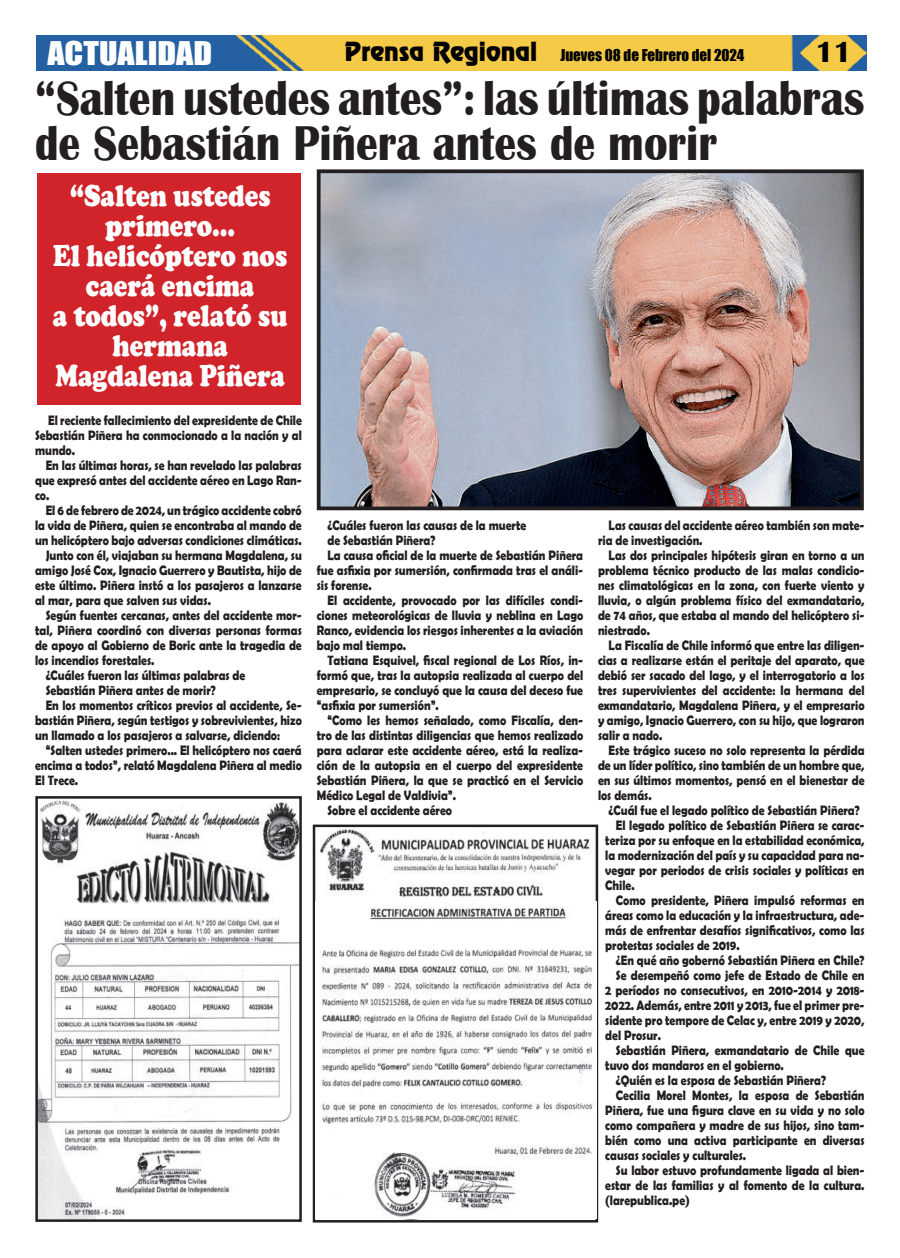
<style>
.page{position:relative;width:900px;height:1258px;background:#fff}
.page>*{position:absolute;margin:0;border:0;box-sizing:border-box;transform-origin:0 0}
.t1{font:700 50.25px/45px "Britannic";color:#231f20;scale:.87 1}
.t2{font:900 31.25px/30px "Cooper";color:#fff;text-align:center;scale:.82 1}
.t3{font:30px "Impact";color:#fff;scale:1.13 1}
.t4{font:700 30px "Britannic";color:#020000}
.t5{font:15px "Impact";color:#000}
.t6{font:700 13.75px/15px "Berlin Sans FB Demi";color:#231f20;text-align:justify;scale:.85 1}
.s1{font-family:"Renfrew Normal";font-size:23.75px;color:#020000}
</style>
<div class="page">
<img style="left:37px;top:35px;width:830px;height:36px">
<img style="left:322px;top:174px;width:537px;height:331px">
<div style="left:317px;top:169px;width:547px;height:341px;border:4px solid #231f20"></div>
<div style="left:37px;top:174px;width:264px;height:231px;background:#d1232a"></div>
<img style="left:39px;top:800px;width:259px;height:418px">
<div style="left:35px;top:796px;width:267px;height:426px;border:3px solid #231f20"></div>
<img style="left:320px;top:829px;width:273px;height:69px">
<div style="left:313px;top:825px;width:285px;height:397px;border:3px solid #231f20"></div>
<img style="left:316px;top:901px;width:280px;height:317px">
<h3 class="t3" style="left:47px;top:38px;width:147px">ACTUALIDAD</h3>
<p class="t5" style="left:344px;top:47px;width:401px"><span class="s1">Prensa Regional</span> Jueves 08 de Febrero del 2024</p>
<h3 class="t4" style="left:815px;top:42px;width:38px">11</h3>
<h1 class="t1" style="left:35px;top:80px;width:955px">“Salten ustedes antes”: las últimas palabras de Sebastián Piñera antes de morir</h1>
<h2 class="t2" style="left:53px;top:181px;width:288px">“Salten ustedes primero...<br>El helicóptero nos caerá encima<br>a todos”, relató su hermana<br>Magdalena Piñera</h2>
<p class="t6" style="left:35px;top:413px;width:315px;text-indent:13px">El reciente fallecimiento del expresidente de Chile Sebastián Piñera ha conmocionado a la nación y al mundo.</p>
<p class="t6" style="left:35px;top:458px;width:315px;text-indent:11px">En las últimas horas, se han revelado las palabras que expresó antes del accidente aéreo en Lago Ran&shy;co.</p>
<p class="t6" style="left:46px;top:503px;width:303px">El 6 de febrero de 2024, un trágico accidente cobró</p>
<p class="t6" style="left:35px;top:518px;width:315px">la vida de Piñera, quien se encontraba al mando de</p>
<p class="t6" style="left:35px;top:533px;width:315px">un helicóptero bajo adversas condiciones climáticas.</p>
<p class="t6" style="left:46px;top:547px;width:303px">Junto con él, viajaban su hermana Magdalena, su</p>
<p class="t6" style="left:35px;top:562px;width:315px">amigo José Cox, Ignacio Guerrero y Bautista, hijo de</p>
<p class="t6" style="left:35px;top:578px;width:315px">este último. Piñera instó a los pasajeros a lanzarse</p>
<p class="t6" style="left:35px;top:593px;width:208px">al mar, para que salven sus vidas.</p>
<p class="t6" style="left:46px;top:608px;width:303px">Según fuentes cercanas, antes del accidente mor-</p>
<p class="t6" style="left:35px;top:623px;width:315px">tal, Piñera coordinó con diversas personas formas</p>
<p class="t6" style="left:35px;top:637px;width:315px">de apoyo al Gobierno de Boric ante la tragedia de</p>
<p class="t6" style="left:35px;top:653px;width:142px">los incendios forestales.</p>
<p class="t6" style="left:46px;top:668px;width:236px">¿Cuáles fueron las últimas palabras de</p>
<p class="t6" style="left:46px;top:683px;width:202px">Sebastián Piñera antes de morir?</p>
<p class="t6" style="left:46px;top:698px;width:303px">En los momentos críticos previos al accidente, Se-</p>
<p class="t6" style="left:35px;top:713px;width:315px">bastián Piñera, según testigos y sobrevivientes, hizo</p>
<p class="t6" style="left:35px;top:728px;width:290px">un llamado a los pasajeros a salvarse, diciendo:</p>
<p class="t6" style="left:46px;top:743px;width:303px">“Salten ustedes primero... El helicóptero nos caerá</p>
<p class="t6" style="left:35px;top:757px;width:315px">encima a todos”, relató Magdalena Piñera al medio</p>
<p class="t6" style="left:35px;top:772px;width:52px">El Trece.</p>
<p class="t6" style="left:327px;top:518px;width:235px">¿Cuáles fueron las causas de la muerte</p>
<p class="t6" style="left:327px;top:533px;width:128px">de Sebastián Piñera?</p>
<p class="t6" style="left:327px;top:548px;width:302px">La causa oficial de la muerte de Sebastián Piñera</p>
<p class="t6" style="left:317px;top:563px;width:315px">fue asfixia por sumersión, confirmada tras el análi-</p>
<p class="t6" style="left:317px;top:578px;width:66px">sis forense.</p>
<p class="t6" style="left:327px;top:593px;width:302px">El accidente, provocado por las difíciles condi-</p>
<p class="t6" style="left:317px;top:608px;width:315px">ciones meteorológicas de lluvia y neblina en Lago</p>
<p class="t6" style="left:317px;top:623px;width:315px">Ranco, evidencia los riesgos inherentes a la aviación</p>
<p class="t6" style="left:317px;top:638px;width:107px">bajo mal tiempo.</p>
<p class="t6" style="left:327px;top:653px;width:302px">Tatiana Esquivel, fiscal regional de Los Ríos, in-</p>
<p class="t6" style="left:317px;top:668px;width:315px">formó que, tras la autopsia realizada al cuerpo del</p>
<p class="t6" style="left:317px;top:683px;width:315px">empresario, se concluyó que la causa del deceso fue</p>
<p class="t6" style="left:317px;top:698px;width:145px">“asfixia por sumersión”.</p>
<p class="t6" style="left:327px;top:713px;width:302px">“Como les hemos señalado, como Fiscalía, den-</p>
<p class="t6" style="left:317px;top:729px;width:315px">tro de las distintas diligencias que hemos realizado</p>
<p class="t6" style="left:317px;top:744px;width:315px">para aclarar este accidente aéreo, está la realiza-</p>
<p class="t6" style="left:317px;top:759px;width:315px">ción de la autopsia en el cuerpo del expresidente</p>
<p class="t6" style="left:317px;top:774px;width:315px">Sebastián Piñera, la que se practicó en el Servicio</p>
<p class="t6" style="left:317px;top:788px;width:165px">Médico Legal de Valdivia”.</p>
<p class="t6" style="left:327px;top:804px;width:148px">Sobre el accidente aéreo</p>
<p class="t6" style="left:598px;top:519px;width:315px;text-indent:11px">Las causas del accidente aéreo también son mate&shy;ria de investigación.</p>
<p class="t6" style="left:598px;top:549px;width:315px;text-indent:11px">Las dos principales hipótesis giran en torno a un problema técnico producto de las malas condicio&shy;nes climatológicas en la zona, con fuerte viento y lluvia, o algún problema físico del exmandatario, de 74 años, que estaba al mando del helicóptero si&shy;niestrado.</p>
<p class="t6" style="left:598px;top:638px;width:315px;text-indent:11px">La Fiscalía de Chile informó que entre las diligen&shy;cias a realizarse están el peritaje del aparato, que debió ser sacado del lago, y el interrogatorio a los tres supervivientes del accidente: la hermana del exmandatario, Magdalena Piñera, y el empresario y amigo, Ignacio Guerrero, con su hijo, que lograron salir a nado.</p>
<p class="t6" style="left:598px;top:744px;width:315px;text-indent:11px">Este trágico suceso no solo representa la pérdida de un líder político, sino también de un hombre que, en sus últimos momentos, pensó en el bienestar de los demás.</p>
<p class="t6" style="left:609px;top:804px;width:297px">¿Cuál fue el legado político de Sebastián Piñera?</p>
<p class="t6" style="left:616px;top:819px;width:294px">El legado político de Sebastián Piñera se carac-</p>
<p class="t6" style="left:605px;top:834px;width:307px">teriza por su enfoque en la estabilidad económica,</p>
<p class="t6" style="left:605px;top:849px;width:307px">la modernización del país y su capacidad para na-</p>
<p class="t6" style="left:605px;top:864px;width:307px">vegar por periodos de crisis sociales y políticas en</p>
<p class="t6" style="left:605px;top:879px;width:36px">Chile.</p>
<p class="t6" style="left:616px;top:894px;width:294px">Como presidente, Piñera impulsó reformas en</p>
<p class="t6" style="left:605px;top:909px;width:307px">áreas como la educación y la infraestructura, ade-</p>
<p class="t6" style="left:605px;top:923px;width:307px">más de enfrentar desafíos significativos, como las</p>
<p class="t6" style="left:605px;top:939px;width:160px">protestas sociales de 2019.</p>
<p class="t6" style="left:616px;top:954px;width:294px">¿En qué año gobernó Sebastián Piñera en Chile?</p>
<p class="t6" style="left:616px;top:969px;width:294px">Se desempeñó como jefe de Estado de Chile en</p>
<p class="t6" style="left:605px;top:984px;width:307px">2 períodos no consecutivos, en 2010-2014 y 2018-</p>
<p class="t6" style="left:605px;top:999px;width:307px">2022. Además, entre 2011 y 2013, fue el primer pre-</p>
<p class="t6" style="left:605px;top:1014px;width:307px">sidente pro tempore de Celac y, entre 2019 y 2020,</p>
<p class="t6" style="left:605px;top:1029px;width:67px">del Prosur.</p>
<p class="t6" style="left:616px;top:1044px;width:294px">Sebastián Piñera, exmandatario de Chile que</p>
<p class="t6" style="left:605px;top:1059px;width:212px">tuvo dos mandaros en el gobierno.</p>
<p class="t6" style="left:616px;top:1074px;width:249px">¿Quién es la esposa de Sebastián Piñera?</p>
<p class="t6" style="left:616px;top:1088px;width:294px">Cecilia Morel Montes, la esposa de Sebastián</p>
<p class="t6" style="left:605px;top:1103px;width:307px">Piñera, fue una figura clave en su vida y no solo</p>
<p class="t6" style="left:605px;top:1119px;width:307px">como compañera y madre de sus hijos, sino tam-</p>
<p class="t6" style="left:605px;top:1134px;width:307px">bién como una activa participante en diversas</p>
<p class="t6" style="left:605px;top:1149px;width:167px">causas sociales y culturales.</p>
<p class="t6" style="left:616px;top:1164px;width:294px">Su labor estuvo profundamente ligada al bien-</p>
<p class="t6" style="left:605px;top:1179px;width:307px">estar de las familias y al fomento de la cultura.</p>
<p class="t6" style="left:605px;top:1194px;width:101px">(larepublica.pe)</p>
</div>
